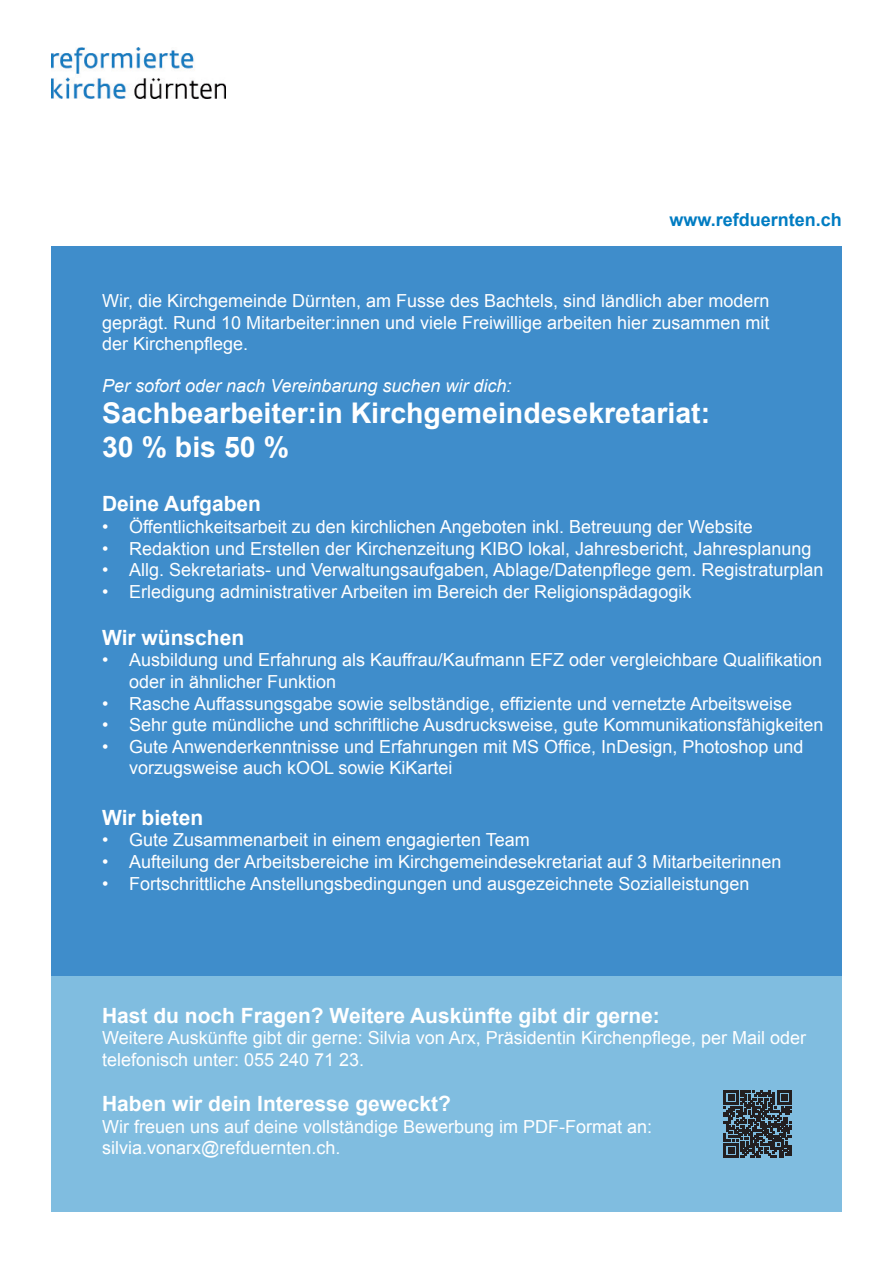
<style>
.page{position:relative;width:893px;height:1263px;background:#fff}
.page>*{position:absolute;margin:0;border:0;box-sizing:border-box;transform-origin:0 0}
.Zusatztext{font:700 28.5px/34.2px "Arial";color:#fff}
.Zusatztext-2{font:700 21px "Arial";color:#fff}
.Zusatztext-3{font:18px/21.6px "Arial";color:#fff}
.Zusatztext-4{font:italic 18px "Arial";color:#fff}
.Webadresse{font:700 18px "Arial";color:#007cc2}
</style>
<div class="page">
<div style="left:51px;top:962px;width:791px;height:250px;background:#80bde0"></div>
<div style="left:51px;top:246px;width:791px;height:730px;background:#3f8dcb"></div>
<img style="left:51px;top:48px;width:174px;height:50px">
<svg style="left:724px;top:1090px;width:67px;height:68px"></svg>
<p class="Webadresse" style="left:670px;top:208px;width:174px">www.refduernten.ch</p>
<p class="Zusatztext-3" style="left:102px;top:290px;width:669px;text-align:justify">Wir, die Kirchgemeinde Dürnten, am Fusse des Bachtels, sind ländlich aber modern geprägt. Rund 10 Mitarbeiter:innen und viele Freiwillige arbeiten hier zusammen mit der Kirchenpflege.</p>
<p class="Zusatztext-4" style="left:102px;top:374px;width:411px">Per sofort oder nach Vereinbarung suchen wir dich:</p>
<p class="Zusatztext" style="left:102px;top:396px;width:610px">Sachbearbeiter:in Kirchgemeindesekretariat:<br>30 % bis 50 %</p>
<p class="Zusatztext-2" style="left:102px;top:490px;width:161px">Deine Aufgaben</p>
<p class="Zusatztext-3" style="left:102px;top:516px;width:652px">• Öffentlichkeitsarbeit zu den kirchlichen Angeboten inkl. Betreuung der Website</p>
<p class="Zusatztext-3" style="left:102px;top:538px;width:711px">• Redaktion und Erstellen der Kirchenzeitung KIBO lokal, Jahresbericht, Jahresplanung</p>
<p class="Zusatztext-3" style="left:102px;top:559px;width:723px">• Allg. Sekretariats- und Verwaltungsaufgaben, Ablage/Datenpflege gem. Registraturplan</p>
<p class="Zusatztext-3" style="left:102px;top:581px;width:591px">• Erledigung administrativer Arbeiten im Bereich der Religionspädagogik</p>
<p class="Zusatztext-2" style="left:102px;top:623px;width:144px">Wir wünschen</p>
<p class="Zusatztext-3" style="left:129px;top:649px;width:695px;text-indent:-27px">• Ausbildung und Erfahrung als Kauffrau/Kaufmann EFZ oder vergleichbare Qualifikation oder in ähnlicher Funktion</p>
<p class="Zusatztext-3" style="left:102px;top:692px;width:692px">• Rasche Auffassungsgabe sowie selbständige, effiziente und vernetzte Arbeitsweise</p>
<p class="Zusatztext-3" style="left:102px;top:714px;width:723px">• Sehr gute mündliche und schriftliche Ausdrucksweise, gute Kommunikationsfähigkeiten</p>
<p class="Zusatztext-3" style="left:129px;top:736px;width:676px;text-indent:-27px">• Gute Anwenderkenntnisse und Erfahrungen mit MS Office, InDesign, Photoshop und vorzugsweise auch kOOL sowie KiKartei</p>
<p class="Zusatztext-2" style="left:102px;top:803px;width:103px">Wir bieten</p>
<p class="Zusatztext-3" style="left:102px;top:829px;width:429px">• Gute Zusammenarbeit in einem engagierten Team</p>
<p class="Zusatztext-3" style="left:102px;top:851px;width:681px">• Aufteilung der Arbeitsbereiche im Kirchgemeindesekretariat auf 3 Mitarbeiterinnen</p>
<p class="Zusatztext-3" style="left:102px;top:872px;width:649px">• Fortschrittliche Anstellungsbedingungen und ausgezeichnete Sozialleistungen</p>
<p class="Zusatztext-2" style="left:102px;top:1001px;width:559px">Hast du noch Fragen? Weitere Auskünfte gibt dir gerne:</p>
<p class="Zusatztext-3" style="left:102px;top:1027px;width:705px">Weitere Auskünfte gibt dir gerne: Silvia von Arx, Präsidentin Kirchenpflege, per Mail oder telefonisch unter: 055 240 71 23.</p>
<p class="Zusatztext-2" style="left:102px;top:1090px;width:350px">Haben wir dein Interesse geweckt?</p>
<p class="Zusatztext-3" style="left:102px;top:1116px;width:552px">Wir freuen uns auf deine vollständige Bewerbung im PDF-Format an: silvia.vonarx@refduernten.ch.</p>
</div>
